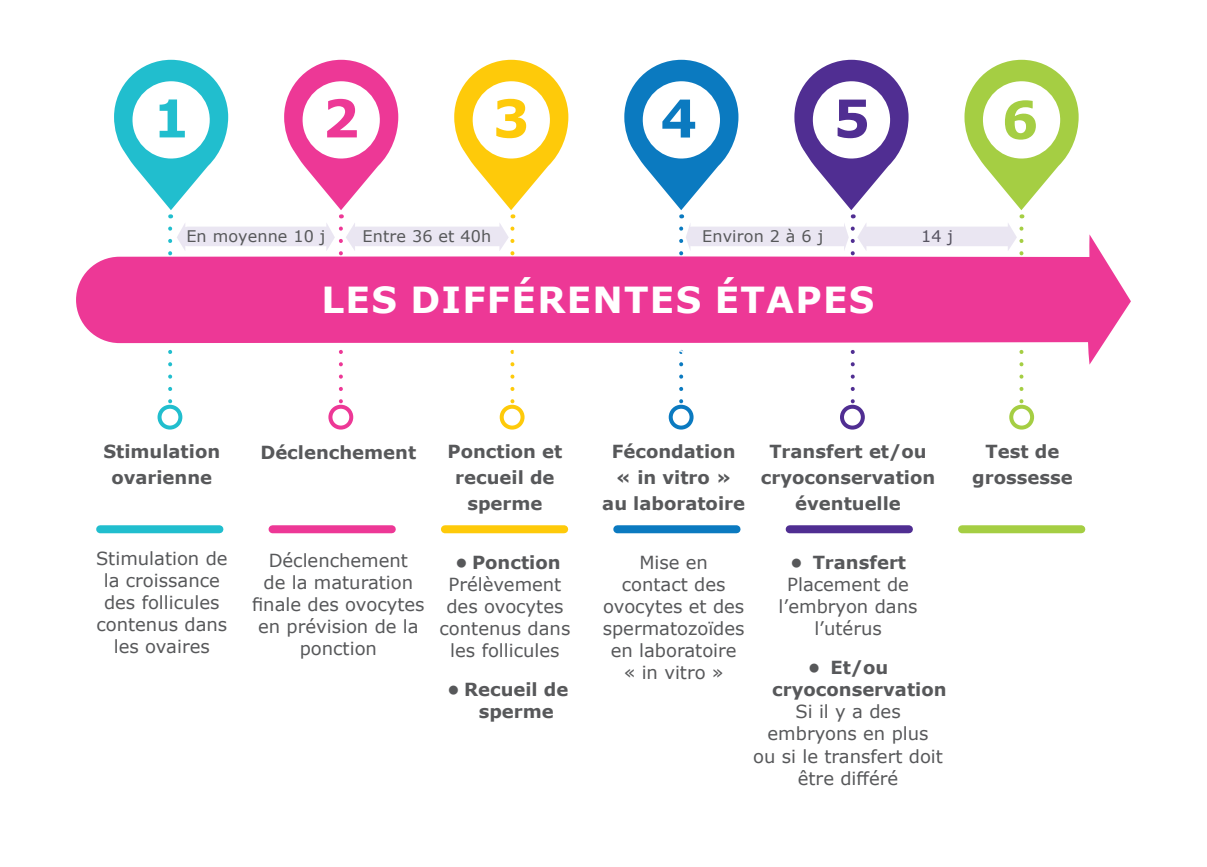
<style>
.page{position:relative;width:1207px;height:867px;background:#fff}
.page>*{position:absolute;margin:0;border:0;box-sizing:border-box;transform-origin:0 0}
.t1{font:700 52px "Verdana";color:#21bece}
.t2{font:700 52px "Verdana";color:#ed3896}
.t3{font:700 52px "Verdana";color:#feca0a}
.t4{font:700 52px "Verdana";color:#0b7ac0}
.t5{font:700 52px "Verdana";color:#502e92}
.t6{font:700 52px "Verdana";color:#a5ce43}
.t7{font:700 36px "Verdana";letter-spacing:.035em;color:#fff}
.t8{font:18px/22px "Verdana";color:#57585a;text-align:center}
.t9{font:700 18px/26px "Verdana";color:#57585a;text-align:center}
.t10{font:16px "Verdana";letter-spacing:.01em;color:#57585a}
</style>
<div class="page">
<svg style="left:114px;top:60px;width:454px;height:352px"></svg>
<svg style="left:76px;top:234px;width:1055px;height:130px;fill:#ed3896"></svg>
<div style="left:100px;top:525px;width:119px;height:8px;background:#21bece"></div>
<div style="left:272px;top:525px;width:120px;height:8px;background:#ed3896"></div>
<div style="left:445px;top:525px;width:119px;height:8px;background:#feca0a"></div>
<div style="left:617px;top:525px;width:119px;height:8px;background:#0b7ac0"></div>
<div style="left:789px;top:525px;width:120px;height:8px;background:#502e92"></div>
<div style="left:962px;top:525px;width:119px;height:8px;background:#a5ce43"></div>
<svg style="left:159px;top:406px;width:21px;height:21px"></svg>
<div style="left:157px;top:404px;width:25px;height:25px;border:4px solid #21bece;border-radius:50%"></div>
<svg style="left:330px;top:406px;width:21px;height:21px"></svg>
<div style="left:328px;top:404px;width:25px;height:25px;border:4px solid #ed3896;border-radius:50%"></div>
<div style="left:502px;top:406px;width:20px;height:21px;background:#fff;border-radius:50%"></div>
<div style="left:500px;top:404px;width:24px;height:25px;border:4px solid #feca0a;border-radius:50%"></div>
<div style="left:668px;top:404px;width:25px;height:25px;border:4px solid #0b7ac0;border-radius:50%"></div>
<div style="left:840px;top:404px;width:25px;height:25px;border:4px solid #502e92;border-radius:50%"></div>
<div style="left:1009px;top:404px;width:25px;height:25px;border:4px solid #a5ce43;border-radius:50%"></div>
<svg style="left:624px;top:60px;width:454px;height:352px"></svg>
<p class="t1" style="left:153px;top:82px;width:38px">1</p>
<p class="t2" style="left:322px;top:82px;width:38px">2</p>
<p class="t3" style="left:493px;top:82px;width:38px">3</p>
<p class="t4" style="left:660px;top:82px;width:38px">4</p>
<p class="t5" style="left:833px;top:82px;width:38px">5</p>
<p class="t6" style="left:1001px;top:83px;width:38px">6</p>
<p class="t10" style="left:186px;top:225px;width:141px">En moyenne 10 j</p>
<p class="t10" style="left:362px;top:225px;width:130px">Entre 36 et 40h</p>
<p class="t10" style="left:702px;top:225px;width:122px">Environ 2 à 6 j</p>
<p class="t10" style="left:921px;top:225px;width:33px">14 j</p>
<p class="t7" style="left:321px;top:274px;width:554px">LES DIFFÉRENTES ÉTAPES</p>
<p class="t9" style="left:103px;top:438px;width:118px">Stimulation ovarienne</p>
<p class="t8" style="left:96px;top:547px;width:133px">Stimulation de la croissance des follicules contenus dans les ovaires</p>
<p class="t9" style="left:260px;top:439px;width:157px">Déclenchement</p>
<p class="t8" style="left:252px;top:549px;width:174px">Déclenchement<br>de la maturation finale des ovocytes en prévision de la ponction</p>
<p class="t9" style="left:447px;top:438px;width:116px">Ponction et recueil de sperme</p>
<p class="t9" style="left:455px;top:549px;width:107px">• Ponction</p>
<p class="t8" style="left:439px;top:573px;width:132px">Prélèvement des ovocytes contenus dans les follicules</p>
<p class="t9" style="left:479px;top:678px;width:91px;line-height:22px;text-align:left;text-indent:-32px">• Recueil de sperme</p>
<p class="t9" style="left:602px;top:438px;width:144px">Fécondation « in vitro » au laboratoire</p>
<p class="t9" style="left:761px;top:438px;width:176px">Transfert et/ou cryoconservation éventuelle</p>
<p class="t8" style="left:602px;top:551px;width:143px">Mise en<br>contact des ovocytes et des spermatozoïdes en laboratoire « in vitro »</p>
<p class="t9" style="left:790px;top:549px;width:118px">• Transfert</p>
<p class="t8" style="left:778px;top:573px;width:140px">Placement de l’embryon dans l’utérus</p>
<p class="t9" style="left:772px;top:656px;width:176px;line-height:22px;text-align:left;text-indent:35px">• Et/ou cryoconservation</p>
<p class="t8" style="left:753px;top:700px;width:191px">Si il y a des embryons en plus<br>ou si le transfert doit être différé</p>
<p class="t9" style="left:972px;top:438px;width:102px">Test de grossesse</p>
</div>
